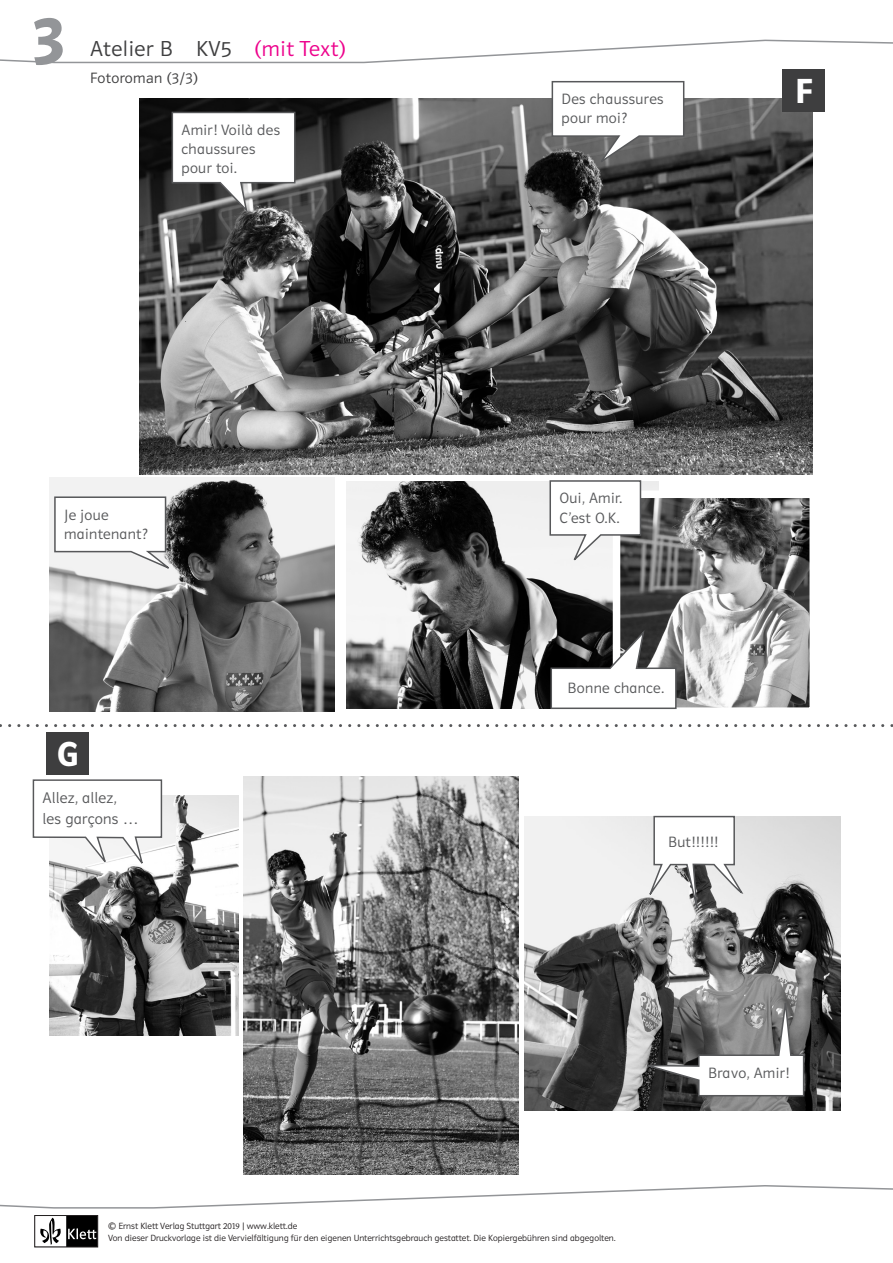
<style>
.page{position:relative;width:893px;height:1263px;background:#fff}
.page>*{position:absolute;margin:0;border:0;box-sizing:border-box;transform-origin:0 0}
.t1{font:70.5px "Polo 22 K Hfett";color:#939598}
.t2{font:36px "Polo 22 K Hfett";color:#fff}
.t3{font:21.75px "Polo ST11 K Leicht";letter-spacing:.025em;color:#3e3e3f}
.t4{font:15.45px/20.9px "Polo Basis Leicht";letter-spacing:.015em;color:#57585a}
.t5{font:15px/19.2px "Polo Basis Leicht";letter-spacing:.02em;color:#57585a}
.t6{font:15px "Polo ST11 K Leicht";letter-spacing:.025em;color:#3e3e3f}
.t7{font:9px/12.5px "Polo Basis Leicht";color:#231f20}
.s1{color:#ed028c}
.s2{font-family:"Minion Pro"}
</style>
<div class="page">
<svg style="left:0;top:39px;width:893px;height:25px"></svg>
<svg style="left:0;top:1185px;width:893px;height:24px"></svg>
<svg style="left:40px;top:1217px;width:56px;height:28px"></svg>
<div style="left:35px;top:1215px;width:63px;height:32px;border:1px solid #231f20"></div>
<img style="left:140px;top:98px;width:672px;height:376px">
<img style="left:243px;top:777px;width:275px;height:398px">
<img style="left:346px;top:481px;width:312px;height:228px">
<img style="left:524px;top:816px;width:317px;height:294px">
<img style="left:50px;top:477px;width:285px;height:234px">
<img style="left:50px;top:795px;width:189px;height:241px">
<img style="left:622px;top:499px;width:186px;height:207px">
<div style="left:613px;top:490px;width:204px;height:225px;border:8px solid #fff"></div>
<svg style="left:0;top:724px;width:893px;height:3px"></svg>
<div style="left:782px;top:69px;width:42px;height:42px;background:#3e3e3f"></div>
<div style="left:46px;top:732px;width:43px;height:43px;background:#3e3e3f"></div>
<svg style="left:171px;top:111px;width:125px;height:104px"></svg>
<svg style="left:551px;top:81px;width:134px;height:86px"></svg>
<svg style="left:53px;top:496px;width:125px;height:78px"></svg>
<svg style="left:644px;top:815px;width:100px;height:113px"></svg>
<svg style="left:636px;top:990px;width:169px;height:107px"></svg>
<svg style="left:550px;top:628px;width:127px;height:82px"></svg>
<svg style="left:32px;top:779px;width:131px;height:91px"></svg>
<svg style="left:549px;top:480px;width:93px;height:86px"></svg>
<h1 class="t1" style="left:32px;top:1px;width:35px">3</h1>
<h3 class="t3" style="left:90px;top:37px;width:257px">Atelier B KV5 <span class="s1">(mit Text)</span></h3>
<h3 class="t6" style="left:90px;top:70px;width:109px">Fotoroman (3/3)</h3>
<h3 class="t5" style="left:182px;top:120px;width:100px">Amir! Voilà des chaussures pour toi.</h3>
<h3 class="t5" style="left:561px;top:90px;width:103px">Des chaussures pour moi?</h3>
<h2 class="t2" style="left:795px;top:72px;width:18px">F</h2>
<h3 class="t5" style="left:64px;top:505px;width:85px">Je joue maintenant?</h3>
<h2 class="t2" style="left:57px;top:735px;width:23px">G</h2>
<h3 class="t4" style="left:42px;top:787px;width:97px">Allez, allez, les garçons …</h3>
<h3 class="t5" style="left:559px;top:489px;width:64px">Oui, Amir.<br>C’est O.K.</h3>
<h3 class="t5" style="left:567px;top:678px;width:98px">Bonne chance.</h3>
<h3 class="t5" style="left:668px;top:832px;width:52px">But!!!!!!</h3>
<h3 class="t5" style="left:708px;top:1063px;width:83px">Bravo, Amir!</h3>
<p class="t7" style="left:108px;top:1220px;width:509px">© Ernst Klett Verlag Stuttgart 201<span class="s2">9</span> | www.klett.de<br>Von dieser Druckvorlage ist die Vervielfältigung für den eigenen Unterrichtsgebrauch gestattet. Die Kopiergebühren sind abgegolten.</p>
</div>
